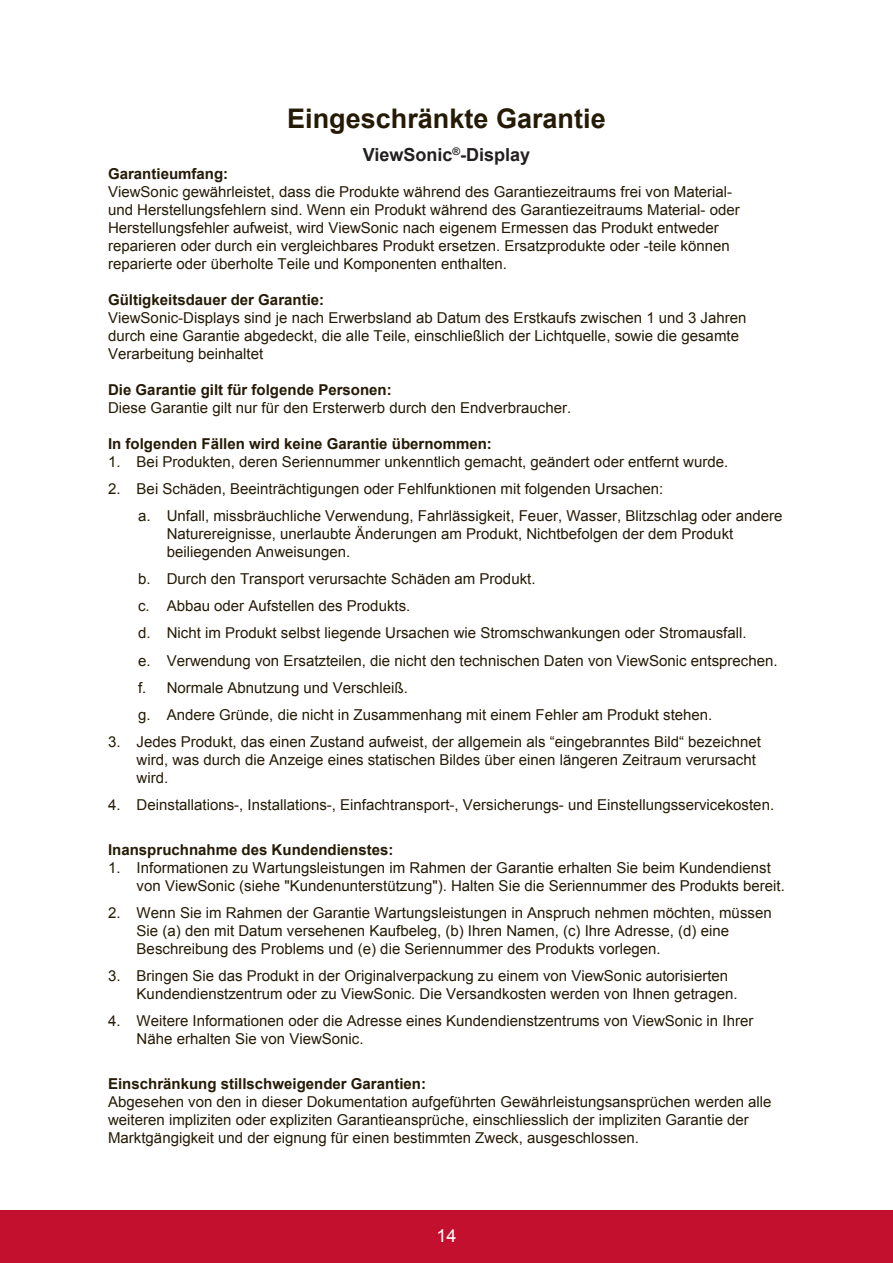
<style>
.page{position:relative;width:893px;height:1263px;background:#fff}
.page>*{position:absolute;margin:0;border:0;box-sizing:border-box;transform-origin:0 0}
.t1{font:700 27px "Arial";color:#251a05}
.t2{font:700 18px "Arial";color:#231f20}
.t3{font:18px "Arial";color:#fff}
.t4{font:15px/18px "Arial";color:#251a05}
.t5{font:700 15px "Arial";color:#251a05}
</style>
<div class="page">
<div style="left:0;top:1210px;width:892px;height:53px;background:#c3102f"></div>
<h1 class="t1" style="left:287px;top:100px;width:320px">Eingeschränkte Garantie</h1>
<p class="t2" style="left:362px;top:143px;width:169px">ViewSonic<sup>®</sup>-Display</p>
<p class="t5" style="left:108px;top:164px;width:122px">Garantieumfang:</p>
<p class="t4" style="left:108px;top:183px;width:633px">ViewSonic gewährleistet, dass die Produkte während des Garantiezeitraums frei von Material&shy;und Herstellungsfehlern sind. Wenn ein Produkt während des Garantiezeitraums Material- oder Herstellungsfehler aufweist, wird ViewSonic nach eigenem Ermessen das Produkt entweder reparieren oder durch ein vergleichbares Produkt ersetzen. Ersatzprodukte oder -teile können reparierte oder überholte Teile und Komponenten enthalten.</p>
<p class="t5" style="left:108px;top:290px;width:217px">Gültigkeitsdauer der Garantie:</p>
<p class="t4" style="left:108px;top:309px;width:639px">ViewSonic-Displays sind je nach Erwerbsland ab Datum des Erstkaufs zwischen 1 und 3 Jahren durch eine Garantie abgedeckt, die alle Teile, einschließlich der Lichtquelle, sowie die gesamte<br>Verarbeitung beinhaltet</p>
<p class="t5" style="left:108px;top:380px;width:285px">Die Garantie gilt für folgende Personen:</p>
<p class="t4" style="left:108px;top:399px;width:464px">Diese Garantie gilt nur für den Ersterwerb durch den Endverbraucher.</p>
<p class="t5" style="left:108px;top:434px;width:385px">In folgenden Fällen wird keine Garantie übernommen:</p>
<p class="t4" style="left:108px;top:453px;width:621px">1. Bei Produkten, deren Seriennummer unkenntlich gemacht, geändert oder entfernt wurde.</p>
<p class="t4" style="left:138px;top:476px;width:645px;line-height:27px;text-indent:-30px">2. Bei Schäden, Beeinträchtigungen oder Fehlfunktionen mit folgenden Ursachen:<br>a. Unfall, missbräuchliche Verwendung, Fahrlässigkeit, Feuer, Wasser, Blitzschlag oder andere</p>
<p class="t4" style="left:166px;top:525px;width:568px">Naturereignisse, unerlaubte Änderungen am Produkt, Nichtbefolgen der dem Produkt beiliegenden Anweisungen.</p>
<p class="t4" style="left:138px;top:566px;width:640px;line-height:27px">b. Durch den Transport verursachte Schäden am Produkt.<br>c. Abbau oder Aufstellen des Produkts.<br>d. Nicht im Produkt selbst liegende Ursachen wie Stromschwankungen oder Stromausfall.<br>e. Verwendung von Ersatzteilen, die nicht den technischen Daten von ViewSonic entsprechen. f. Normale Abnutzung und Verschleiß.<br>g. Andere Gründe, die nicht in Zusammenhang mit einem Fehler am Produkt stehen.</p>
<p class="t4" style="left:136px;top:732px;width:625px;text-indent:-28px">3. Jedes Produkt, das einen Zustand aufweist, der allgemein als “eingebranntes Bild“ bezeichnet wird, was durch die Anzeige eines statischen Bildes über einen längeren Zeitraum verursacht wird.</p>
<p class="t4" style="left:108px;top:795px;width:667px">4. Deinstallations-, Installations-, Einfachtransport-, Versicherungs- und Einstellungsservicekosten.</p>
<p class="t5" style="left:108px;top:839px;width:287px">Inanspruchnahme des Kundendienstes:</p>
<p class="t4" style="left:136px;top:858px;width:649px;text-indent:-28px">1. Informationen zu Wartungsleistungen im Rahmen der Garantie erhalten Sie beim Kundendienst von ViewSonic (siehe "Kundenunterstützung"). Halten Sie die Seriennummer des Produkts bereit.</p>
<p class="t4" style="left:136px;top:903px;width:636px;text-indent:-28px">2. Wenn Sie im Rahmen der Garantie Wartungsleistungen in Anspruch nehmen möchten, müssen<br>Sie (a) den mit Datum versehenen Kaufbeleg, (b) Ihren Namen, (c) Ihre Adresse, (d) eine<br>Beschreibung des Problems und (e) die Seriennummer des Produkts vorlegen.</p>
<p class="t4" style="left:136px;top:966px;width:602px;text-indent:-28px">3. Bringen Sie das Produkt in der Originalverpackung zu einem von ViewSonic autorisierten<br>Kundendienstzentrum oder zu ViewSonic. Die Versandkosten werden von Ihnen getragen.</p>
<p class="t4" style="left:136px;top:1011px;width:618px;text-indent:-28px">4. Weitere Informationen oder die Adresse eines Kundendienstzentrums von ViewSonic in Ihrer<br>Nähe erhalten Sie von ViewSonic.</p>
<p class="t5" style="left:108px;top:1073px;width:319px">Einschränkung stillschweigender Garantien:</p>
<p class="t4" style="left:108px;top:1092px;width:664px">Abgesehen von den in dieser Dokumentation aufgeführten Gewährleistungsansprüchen werden alle weiteren impliziten oder expliziten Garantieansprüche, einschliesslich der impliziten Garantie der<br>Marktgängigkeit und der eignung für einen bestimmten Zweck, ausgeschlossen.</p>
<p class="t3" style="left:436px;top:1223px;width:22px">14</p>
</div>
